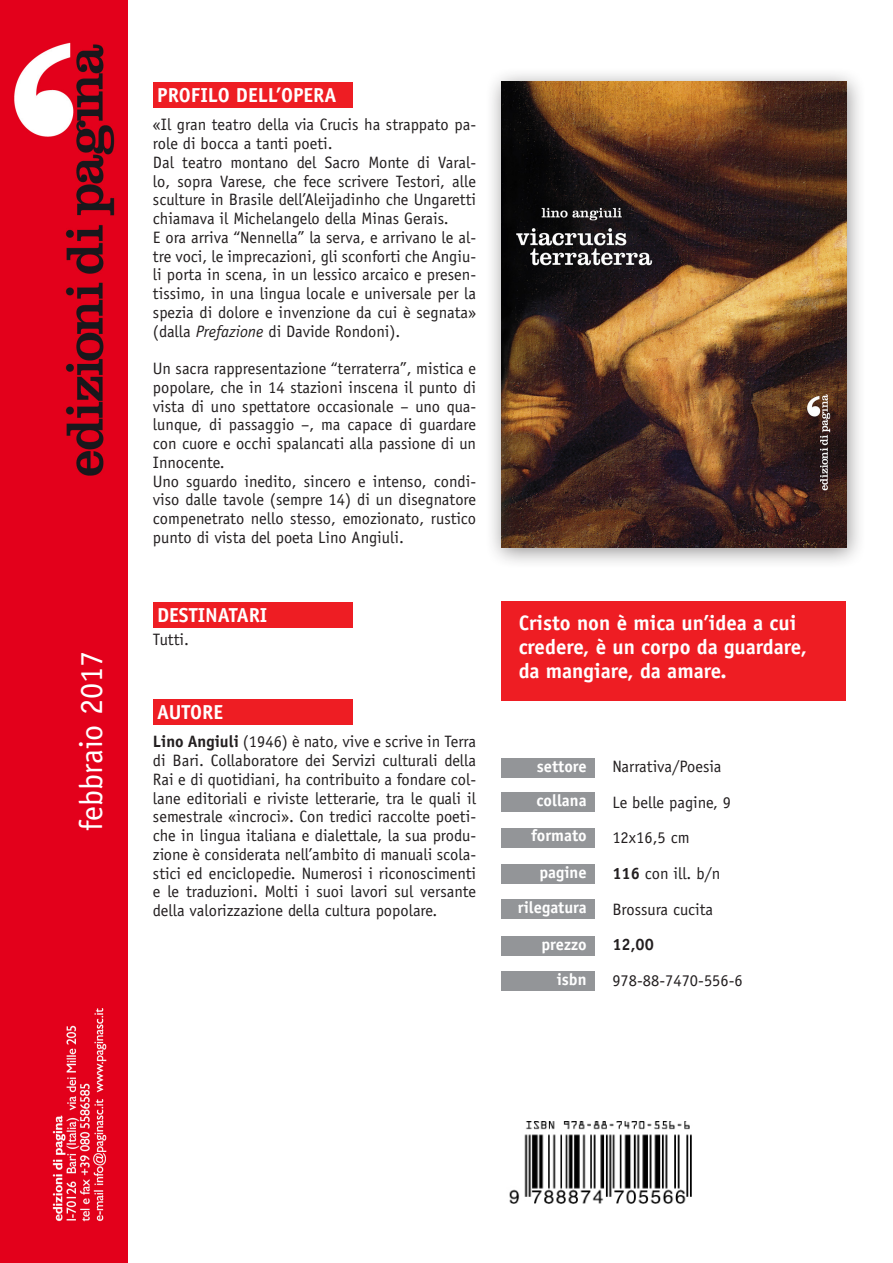
<style>
.page{position:relative;width:893px;height:1263px;background:#fff}
.page>*{position:absolute;margin:0;border:0;box-sizing:border-box;transform-origin:0 0}
.t1{font:32.25px "Officina Sans Std";color:#fff}
.t2{font:700 21px/24px "Officina Sans Std";color:#fff}
.t3{font:700 20.25px "Officina Sans Std";color:#fff}
.t4{font:16.5px/18.8px "Officina Sans Std";color:#231f20;text-align:justify}
.t5{font:700 16.5px "Officina Sans Std";color:#fff}
.t6{font:700 16.5px "Officina Sans Std";color:#231f20}
.s1{font-style:italic}
.s2{font-weight:700}
</style>
<div class="page">
<img style="left:0;top:0;width:127px;height:1263px">
<div style="left:485px;top:67px;width:382px;height:503px;background:#231f20;opacity:.5"></div>
<img style="left:502px;top:82px;width:344px;height:465px">
<div style="left:153px;top:82px;width:200px;height:25px;background:#ee1d23"></div>
<div style="left:153px;top:602px;width:200px;height:25px;background:#ee1d23"></div>
<div style="left:153px;top:699px;width:200px;height:25px;background:#ee1d23"></div>
<div style="left:502px;top:602px;width:344px;height:99px;background:#ee1d23"></div>
<div style="left:502px;top:759px;width:93px;height:19px;background:#939598"></div>
<div style="left:502px;top:793px;width:93px;height:19px;background:#939598"></div>
<div style="left:502px;top:864px;width:93px;height:20px;background:#939598"></div>
<div style="left:502px;top:936px;width:93px;height:19px;background:#939598"></div>
<div style="left:502px;top:828px;width:93px;height:19px;background:#939598"></div>
<div style="left:502px;top:900px;width:93px;height:19px;background:#939598"></div>
<div style="left:502px;top:972px;width:93px;height:19px;background:#939598"></div>
<img style="left:509px;top:1121px;width:183px;height:83px">
<p class="t1" style="left:72px;top:831px;width:182px;rotate:-90deg">febbraio 2017</p>
<p class="t3" style="left:157px;top:82px;width:181px">PROFILO DELL’OPERA</p>
<p class="t4" style="left:153px;top:115px;width:325px">«Il gran teatro della via Crucis ha strappato pa&shy;role di bocca a tanti poeti.</p>
<p class="t4" style="left:153px;top:153px;width:325px">Dal teatro montano del Sacro Monte di Varal&shy;lo, sopra Varese, che fece scrivere Testori, alle sculture in Brasile dell’Aleijadinho che Ungaretti chiamava il Michelangelo della Minas Gerais.</p>
<p class="t4" style="left:153px;top:228px;width:325px">E ora arriva “Nennella” la serva, e arrivano le al&shy;tre voci, le imprecazioni, gli sconforti che Angiu&shy;li porta in scena, in un lessico arcaico e presen&shy;tissimo, in una lingua locale e universale per la spezia di dolore e invenzione da cui è segnata» (dalla <span class="s1">Prefazione</span> di Davide Rondoni).</p>
<p class="t4" style="left:153px;top:359px;width:325px">Un sacra rappresentazione “terraterra”, mistica e popolare, che in 14 stazioni inscena il punto di vista di uno spettatore occasionale – uno qua&shy;lunque, di passaggio –, ma capace di guardare con cuore e occhi spalancati alla passione di un Innocente.</p>
<p class="t4" style="left:153px;top:472px;width:325px">Uno sguardo inedito, sincero e intenso, condi&shy;viso dalle tavole (sempre 14) di un disegnatore compenetrato nello stesso, emozionato, rustico punto di vista del poeta Lino Angiuli.</p>
<p class="t3" style="left:157px;top:602px;width:112px">DESTINATARI</p>
<p class="t4" style="left:153px;top:630px;width:38px">Tutti.</p>
<p class="t3" style="left:157px;top:699px;width:68px">AUTORE</p>
<p class="t4" style="left:153px;top:732px;width:325px"><span class="s2">Lino Angiuli</span> (1946) è nato, vive e scrive in Terra di Bari. Collaboratore dei Servizi culturali della Rai e di quotidiani, ha contribuito a fondare col&shy;lane editoriali e riviste letterarie, tra le quali il semestrale «incroci». Con tredici raccolte poeti&shy;che in lingua italiana e dialettale, la sua produ&shy;zione è considerata nell’ambito di manuali scola&shy;stici ed enciclopedie. Numerosi i riconoscimenti e le traduzioni. Molti i suoi lavori sul versante della valorizzazione della cultura popolare.</p>
<p class="t2" style="left:519px;top:610px;width:290px">Cristo non è mica un’idea a cui credere, è un corpo da guardare, da mangiare, da amare.</p>
<p class="t5" style="left:537px;top:756px;width:51px">settore</p>
<p class="t5" style="left:537px;top:790px;width:52px">collana</p>
<p class="t5" style="left:531px;top:825px;width:57px">formato</p>
<p class="t5" style="left:539px;top:862px;width:49px">pagine</p>
<p class="t5" style="left:518px;top:897px;width:70px">rilegatura</p>
<p class="t5" style="left:541px;top:934px;width:47px">prezzo</p>
<p class="t5" style="left:557px;top:969px;width:31px">isbn</p>
<p class="t4" style="left:612px;top:757px;width:111px">Narrativa/Poesia</p>
<p class="t4" style="left:612px;top:793px;width:120px">Le belle pagine, 9</p>
<p class="t4" style="left:612px;top:828px;width:79px">12x16,5 cm</p>
<p class="t4" style="left:612px;top:864px;width:110px"><span class="s2">116</span> con ill. b/n</p>
<p class="t4" style="left:612px;top:900px;width:102px">Brossura cucita</p>
<p class="t6" style="left:612px;top:934px;width:43px">12,00</p>
<p class="t4" style="left:612px;top:971px;width:132px">978-88-7470-556-6</p>
</div>
